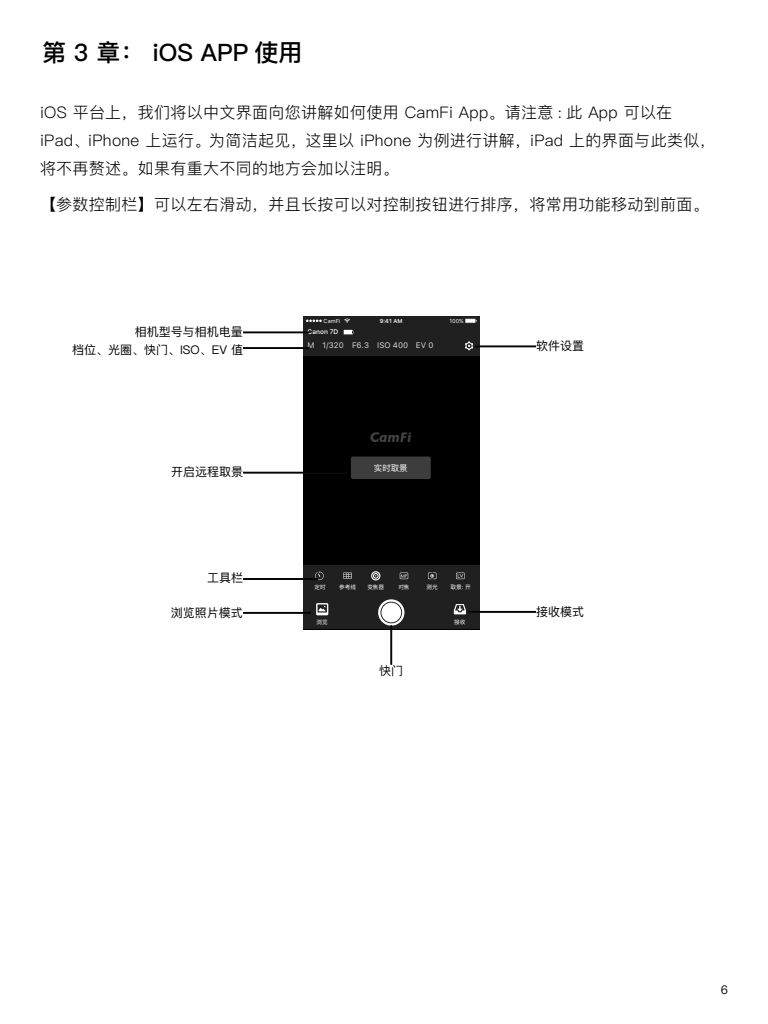
<style>
.page{position:relative;width:768px;height:1024px;background:#fff}
.page>*{position:absolute;margin:0;border:0;box-sizing:border-box;transform-origin:0 0}
.t1{font:500 24px "Ping Fang SC";color:#000}
.t2{font:300 16px/28px "Ping Fang SC";letter-spacing:.02em;color:#000}
.t3{font:italic 700 14.1px "Gill Sans";color:#424242}
.t4{font:12px/18.2px "Ping Fang SC";color:#000;text-align:right}
.t5{font:8.5px "Ping Fang SC";color:#fff}
.t6{font:8px "SFUI Text";color:#d8d8d8}
.t7{font:500 6.6px "SFUI Text";color:#fff}
.t8{font:5.6px "Ping Fang SC";color:#fff}
.t9{font:5.6px "SFUI Text";color:#fff}
.t10{font:600 5.6px "SFUI Text";color:#fff}
.t11{font:500 5.2px "ST Heiti SC";color:#fff}
.t12{font:500 4.7px "ST Heiti SC";color:#fff}
.s1{font-family:"SFUI Text"}
</style>
<div class="page">
<div style="left:303px;top:316px;width:176px;height:313px;background:#000"></div>
<div style="left:303px;top:316px;width:176px;height:40px;background:#202020"></div>
<svg style="left:465px;top:319px;width:12px;height:4px"></svg>
<svg style="left:344px;top:319px;width:6px;height:4px"></svg>
<svg style="left:306px;top:320px;width:16px;height:2px"></svg>
<svg style="left:343px;top:330px;width:11px;height:5px"></svg>
<svg style="left:465px;top:341px;width:8px;height:9px"></svg>
<div style="left:303px;top:566px;width:176px;height:63px;background:#202020"></div>
<svg style="left:378px;top:599px;width:26px;height:27px"></svg>
<svg style="left:454px;top:604px;width:12px;height:10px"></svg>
<svg style="left:315px;top:572px;width:9px;height:8px"></svg>
<svg style="left:428px;top:573px;width:8px;height:6px"></svg>
<svg style="left:343px;top:573px;width:9px;height:6px"></svg>
<svg style="left:456px;top:573px;width:9px;height:6px"></svg>
<svg style="left:400px;top:573px;width:8px;height:6px"></svg>
<svg style="left:371px;top:571px;width:9px;height:10px"></svg>
<svg style="left:316px;top:603px;width:12px;height:12px"></svg>
<div style="left:351px;top:457px;width:80px;height:22px;background:#3d3d3d"></div>
<hr style="left:243px;top:333px;width:66px;height:1px;background:#000">
<hr style="left:243px;top:332px;width:66px;height:1px;background:#000">
<hr style="left:243px;top:348px;width:66px;height:1px;background:#000">
<hr style="left:243px;top:347px;width:66px;height:1px;background:#000">
<hr style="left:243px;top:473px;width:104px;height:1px;background:#000">
<hr style="left:243px;top:472px;width:104px;height:1px;background:#000">
<hr style="left:243px;top:579px;width:75px;height:1px;background:#000">
<hr style="left:243px;top:578px;width:75px;height:1px;background:#000">
<hr style="left:243px;top:613px;width:68px;height:1px;background:#000">
<hr style="left:243px;top:612px;width:68px;height:1px;background:#000">
<hr style="left:468px;top:612px;width:68px;height:1px;background:#000">
<hr style="left:468px;top:611px;width:68px;height:1px;background:#000">
<hr style="left:391px;top:625px;width:1px;height:40px;background:#000">
<hr style="left:392px;top:625px;width:1px;height:40px;background:#000">
<hr style="left:475px;top:347px;width:61px;height:1px;background:#000">
<hr style="left:475px;top:346px;width:61px;height:1px;background:#000">
<h1 class="t1" style="left:42px;top:38px;width:262px">第 3 章： iOS APP 使用</h1>
<p class="t2" style="left:40px;top:98px;width:677px">iOS 平台上，我们将以中文界面向您讲解如何使用 CamFi App。请注意 : 此 App 可以在<br>iPad、iPhone 上运行。为简洁起见，这里以 iPhone 为例进行讲解，iPad 上的界面与此类似，将不再赘述。如果有重大不同的地方会加以注明。</p>
<p class="t2" style="left:40px;top:190px;width:670px">【参数控制栏】可以左右滑动，并且长按可以对控制按钮进行排序，将常用功能移动到前面。</p>
<p class="t4" style="left:72px;top:322px;width:172px">相机型号与相机电量<br>档位、光圈、快门、ISO、EV 值</p>
<p class="t4" style="left:171px;top:462px;width:73px">开启远程取景</p>
<p class="t9" style="left:324px;top:317px;width:18px">CamFi</p>
<p class="t10" style="left:380px;top:317px;width:24px">9:41 AM</p>
<p class="t9" style="left:450px;top:317px;width:16px">100%</p>
<p class="t7" style="left:308px;top:327px;width:32px">Canon 7D</p>
<p class="t6" style="left:308px;top:340px;width:127px">M 1/320 F6.3 ISO 400 EV 0</p>
<p class="t3" style="left:370px;top:429px;width:43px">CamFi</p>
<p class="t5" style="left:374px;top:462px;width:35px">实时取景</p>
<p class="t4" style="left:536px;top:336px;width:49px">软件设置</p>
<p class="t4" style="left:207px;top:569px;width:37px">工具栏</p>
<p class="t4" style="left:171px;top:603px;width:73px">浏览照片模式</p>
<p class="t4" style="left:536px;top:602px;width:49px">接收模式</p>
<p class="t12" style="left:401px;top:573px;width:8px">MF</p>
<p class="t11" style="left:457px;top:573px;width:8px">LV</p>
<p class="t8" style="left:314px;top:583px;width:13px">定时</p>
<p class="t8" style="left:339px;top:583px;width:18px">参考线</p>
<p class="t8" style="left:367px;top:583px;width:18px">变焦器器</p>
<p class="t8" style="left:398px;top:583px;width:13px">对焦</p>
<p class="t8" style="left:427px;top:583px;width:13px">测光</p>
<p class="t8" style="left:451px;top:583px;width:22px">取景<span class="s1">:</span> 开</p>
<p class="t8" style="left:454px;top:619px;width:13px">接收</p>
<p class="t8" style="left:317px;top:619px;width:13px">浏览</p>
<p class="t4" style="left:379px;top:662px;width:25px">快门</p>
<p class="t4" style="left:721px;top:981px;width:9px">6</p>
</div>
